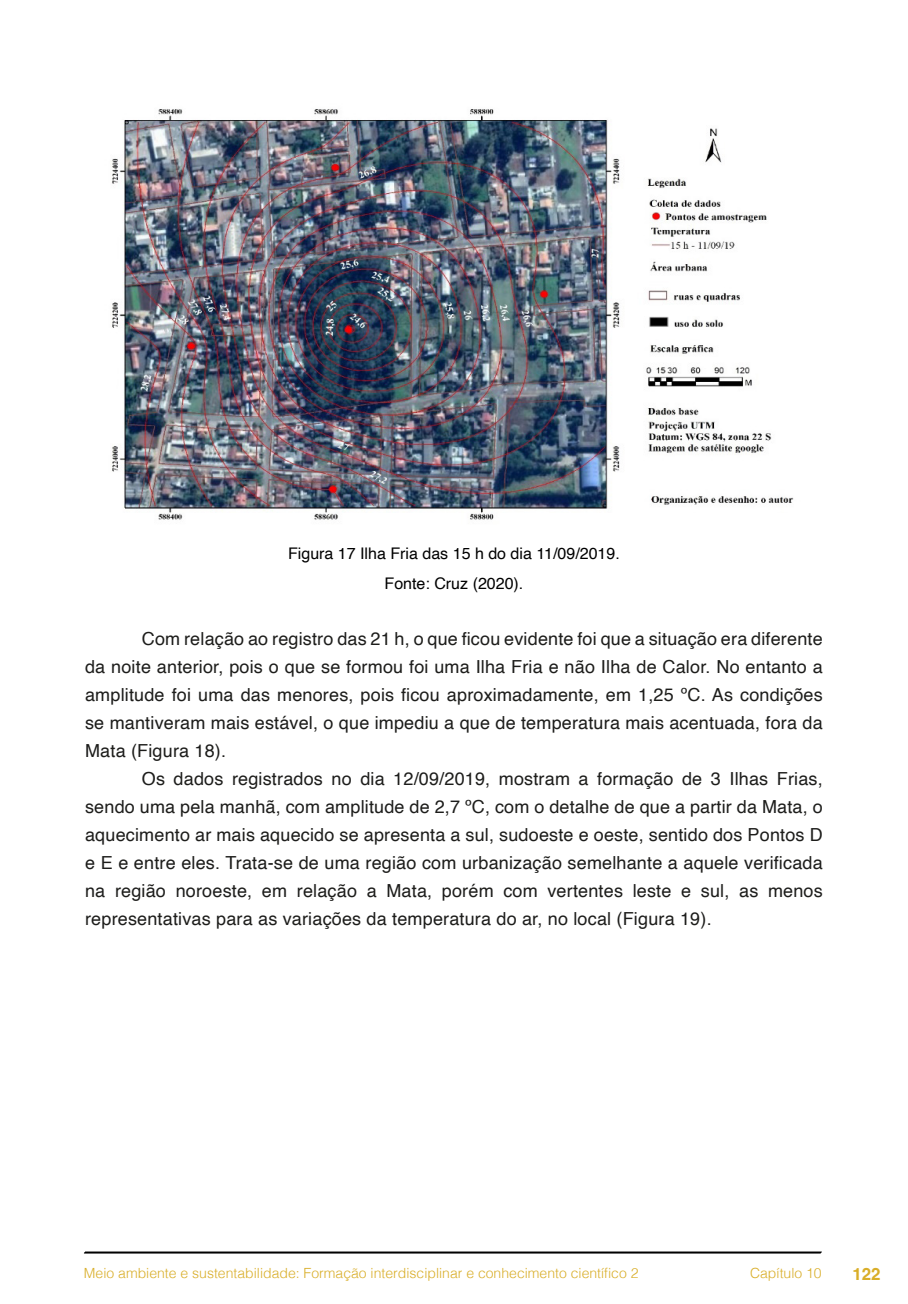
<style>
.page{position:relative;width:908px;height:1304px;background:#fff}
.page>*{position:absolute;margin:0;border:0;box-sizing:border-box;transform-origin:0 0}
.t1{font:18px/28px "Helvetica";letter-spacing:.01em;color:#1d1d1b;text-align:justify}
.t2{font:700 16.8px "Helvetica";color:#d9ae29}
.t3{font:16px/30.6px "Helvetica";color:#000;text-align:center}
.t4{font:300 14px "Helvetica";color:#d9ae29}
</style>
<div class="page">
<svg style="left:84px;top:1251px;width:737px;height:3px;background:#515151"></svg>
<img style="left:112px;top:109px;width:682px;height:411px">
<p class="t3" style="left:288px;top:538px;width:333px">Figura 17 Ilha Fria das 15 h do dia 11/09/2019.<br>Fonte: Cruz (2020).</p>
<p class="t1" style="left:85px;top:625px;width:738px;text-indent:57px">Com relação ao registro das 21 h, o que ficou evidente foi que a situação era diferente da noite anterior, pois o que se formou foi uma Ilha Fria e não Ilha de Calor. No entanto a amplitude foi uma das menores, pois ficou aproximadamente, em 1,25 ºC. As condições se mantiveram mais estável, o que impediu a que de temperatura mais acentuada, fora da Mata (Figura 18).</p>
<p class="t1" style="left:85px;top:765px;width:738px;text-indent:57px">Os dados registrados no dia 12/09/2019, mostram a formação de 3 Ilhas Frias, sendo uma pela manhã, com amplitude de 2,7 ºC, com o detalhe de que a partir da Mata, o aquecimento ar mais aquecido se apresenta a sul, sudoeste e oeste, sentido dos Pontos D e E e entre eles. Trata-se de uma região com urbanização semelhante a aquele verificada na região noroeste, em relação a Mata, porém com vertentes leste e sul, as menos representativas para as variações da temperatura do ar, no local (Figura 19).</p>
<p class="t4" style="left:84px;top:1261px;width:555px">Meio ambiente e sustentabilidade: Formação interdisciplinar e conhecimento científico 2</p>
<p class="t4" style="left:749px;top:1261px;width:73px">Capítulo 10</p>
<p class="t2" style="left:851px;top:1264px;width:30px">122</p>
</div>
